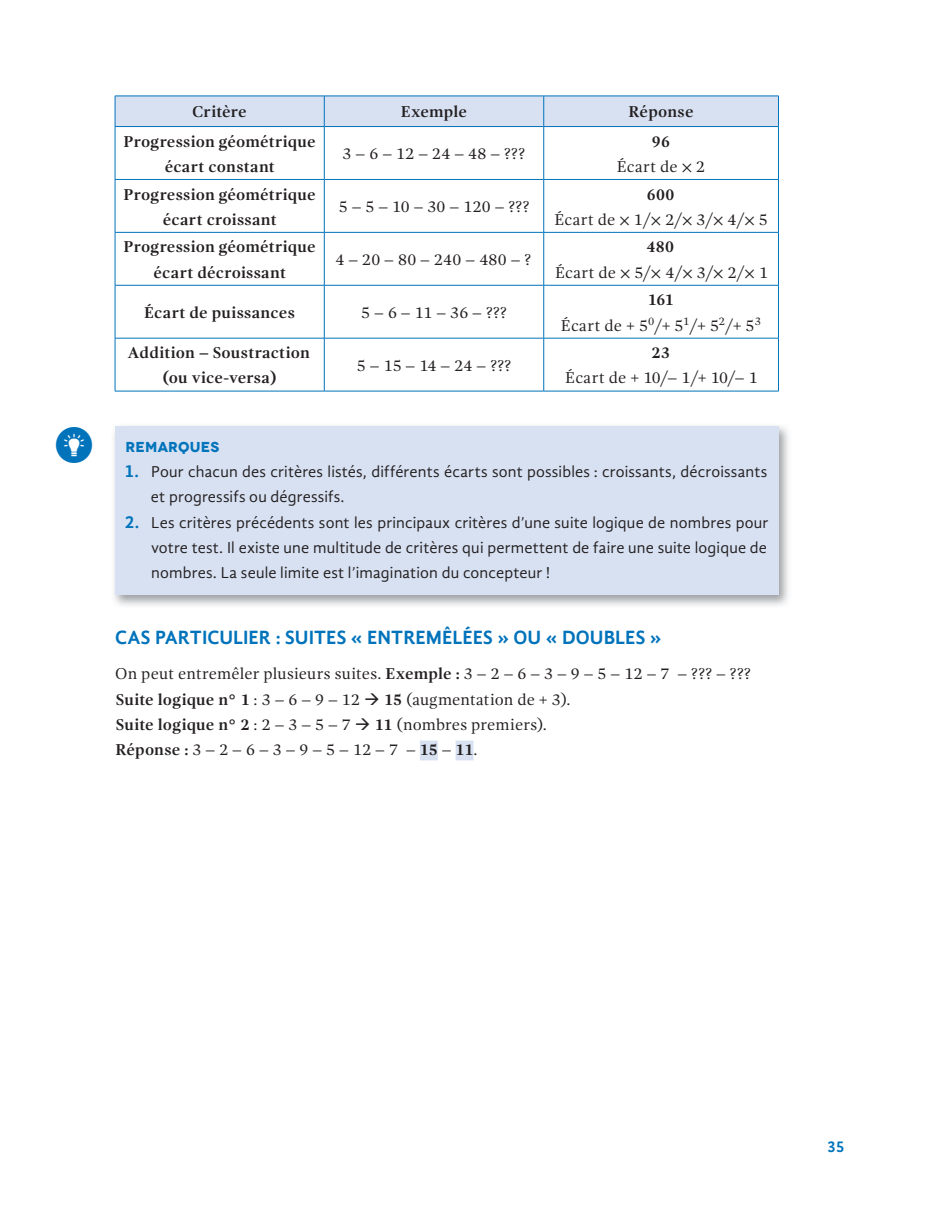
<style>
.page{position:relative;width:925px;height:1212px;background:#fff}
.page>*{position:absolute;margin:0;border:0;box-sizing:border-box;transform-origin:0 0}
.t1{font:700 19.8px "Gandhi Sans";color:#0173bb}
.t2{font:16.2px/25.2px "Gandhi Serif";letter-spacing:.015em;color:#231f20;text-align:center}
.t3{font:16.2px/25.2px "Gandhi Sans";letter-spacing:.01em;color:#231f20}
.t4{font:700 16.2px/25.2px "Gandhi Serif";letter-spacing:.015em;color:#231f20;text-align:center}
.t5{font:700 16.2px "Gandhi Sans";color:#0173bb}
.t6{font:700 14.4px "Novecentowide";letter-spacing:.01em;color:#0173bb}
.s1{font-weight:700}
.s2{font-family:"STIX General"}
.s3{font-weight:700;font-size:18px;color:#0173bb}
</style>
<div class="page">
<div style="left:420px;top:740px;width:18px;height:20px;background:#d7e1f2"></div>
<div style="left:456px;top:740px;width:17px;height:20px;background:#d7e1f2"></div>
<div style="left:116px;top:97px;width:662px;height:29px;background:#d7e1f2"></div>
<hr style="left:324px;top:96px;width:1px;height:30px;background:#0173bb">
<hr style="left:543px;top:96px;width:1px;height:30px;background:#0173bb">
<hr style="left:324px;top:127px;width:1px;height:52px;background:#0173bb">
<hr style="left:543px;top:127px;width:1px;height:52px;background:#0173bb">
<hr style="left:115px;top:179px;width:209px;height:1px;background:#0173bb">
<hr style="left:324px;top:179px;width:220px;height:1px;background:#0173bb">
<hr style="left:324px;top:180px;width:1px;height:52px;background:#0173bb">
<hr style="left:544px;top:179px;width:235px;height:1px;background:#0173bb">
<hr style="left:543px;top:180px;width:1px;height:52px;background:#0173bb">
<hr style="left:115px;top:232px;width:209px;height:1px;background:#0173bb">
<hr style="left:324px;top:232px;width:220px;height:1px;background:#0173bb">
<hr style="left:324px;top:233px;width:1px;height:52px;background:#0173bb">
<hr style="left:544px;top:232px;width:235px;height:1px;background:#0173bb">
<hr style="left:543px;top:233px;width:1px;height:52px;background:#0173bb">
<hr style="left:115px;top:285px;width:209px;height:1px;background:#0173bb">
<hr style="left:324px;top:285px;width:220px;height:1px;background:#0173bb">
<hr style="left:324px;top:285px;width:1px;height:53px;background:#0173bb">
<hr style="left:544px;top:285px;width:235px;height:1px;background:#0173bb">
<hr style="left:543px;top:285px;width:1px;height:53px;background:#0173bb">
<hr style="left:115px;top:338px;width:209px;height:1px;background:#0173bb">
<hr style="left:324px;top:338px;width:220px;height:1px;background:#0173bb">
<hr style="left:324px;top:338px;width:1px;height:53px;background:#0173bb">
<hr style="left:544px;top:338px;width:235px;height:1px;background:#0173bb">
<hr style="left:543px;top:338px;width:1px;height:53px;background:#0173bb">
<hr style="left:115px;top:127px;width:1px;height:52px;background:#0173bb">
<hr style="left:778px;top:127px;width:1px;height:52px;background:#0173bb">
<hr style="left:115px;top:180px;width:1px;height:52px;background:#0173bb">
<hr style="left:778px;top:180px;width:1px;height:52px;background:#0173bb">
<hr style="left:115px;top:233px;width:1px;height:52px;background:#0173bb">
<hr style="left:778px;top:233px;width:1px;height:52px;background:#0173bb">
<hr style="left:115px;top:285px;width:1px;height:53px;background:#0173bb">
<hr style="left:778px;top:285px;width:1px;height:53px;background:#0173bb">
<hr style="left:115px;top:338px;width:1px;height:53px;background:#0173bb">
<hr style="left:778px;top:338px;width:1px;height:53px;background:#0173bb">
<hr style="left:115px;top:391px;width:209px;height:1px;background:#0173bb">
<hr style="left:324px;top:391px;width:220px;height:1px;background:#0173bb">
<hr style="left:544px;top:391px;width:235px;height:1px;background:#0173bb">
<hr style="left:115px;top:96px;width:209px;height:1px;background:#0173bb">
<hr style="left:115px;top:96px;width:1px;height:30px;background:#0173bb">
<hr style="left:324px;top:96px;width:220px;height:1px;background:#0173bb">
<hr style="left:544px;top:96px;width:235px;height:1px;background:#0173bb">
<hr style="left:778px;top:96px;width:1px;height:30px;background:#0173bb">
<hr style="left:115px;top:126px;width:209px;height:1px;background:#0173bb">
<hr style="left:324px;top:126px;width:220px;height:1px;background:#0173bb">
<hr style="left:544px;top:126px;width:235px;height:1px;background:#0173bb">
<img style="left:114px;top:426px;width:674px;height:180px">
<div style="left:115px;top:427px;width:663px;height:168px;background:#d7e1f2"></div>
<p class="t4" style="left:192px;top:99px;width:56px">Critère</p>
<p class="t4" style="left:401px;top:99px;width:68px">Exemple</p>
<p class="t4" style="left:628px;top:99px;width:67px">Réponse</p>
<p class="t4" style="left:123px;top:129px;width:194px">Progression géométrique écart constant</p>
<p class="t2" style="left:617px;top:129px;width:90px"><span class="s1">96<br></span>Écart de <span class="s2">×</span> 2</p>
<p class="t2" style="left:343px;top:141px;width:184px">3 – 6 – 12 – 24 – 48 – ???</p>
<p class="t4" style="left:123px;top:181px;width:194px">Progression géométrique écart croissant</p>
<p class="t4" style="left:123px;top:234px;width:194px">Progression géométrique écart décroissant</p>
<p class="t2" style="left:339px;top:194px;width:192px">5 – 5 – 10 – 30 – 120 – ???</p>
<p class="t2" style="left:335px;top:247px;width:197px">4 – 20 – 80 – 240 – 480 – ?</p>
<p class="t4" style="left:144px;top:300px;width:152px">Écart de puissances</p>
<p class="t2" style="left:361px;top:300px;width:147px">5 – 6 – 11 – 36 – ???</p>
<p class="t4" style="left:127px;top:340px;width:184px">Addition – Soustraction (ou vice-versa)</p>
<p class="t2" style="left:357px;top:353px;width:156px">5 – 15 – 14 – 24 – ???</p>
<p class="t2" style="left:554px;top:181px;width:215px"><span class="s1">600<br></span>Écart de <span class="s2">×</span> 1/<span class="s2">×</span> 2/<span class="s2">×</span> 3/<span class="s2">×</span> 4/<span class="s2">×</span> 5</p>
<p class="t2" style="left:555px;top:234px;width:214px"><span class="s1">480<br></span>Écart de <span class="s2">×</span> 5/<span class="s2">×</span> 4/<span class="s2">×</span> 3/<span class="s2">×</span> 2/<span class="s2">×</span> 1</p>
<p class="t2" style="left:561px;top:287px;width:201px"><span class="s1">161<br></span>Écart de + 5<sup>0</sup>/+ 5<sup>1</sup>/+ 5<sup>2</sup>/+ 5<sup>3</sup></p>
<p class="t4" style="left:652px;top:340px;width:20px">23</p>
<p class="t2" style="left:565px;top:365px;width:194px">Écart de + 10/– 1/+ 10/– 1</p>
<p class="t6" style="left:126px;top:438px;width:95px">REMARQUES</p>
<p class="t3" style="left:151px;top:459px;width:618px;text-indent:-27px"><span class="s3">1.</span> Pour chacun des critères listés, différents écarts sont possibles : croissants, décroissants et progressifs ou dégressifs.</p>
<p class="t3" style="left:151px;top:509px;width:619px;text-align:justify;text-indent:-26px"><span class="s3">2.</span> Les critères précédents sont les principaux critères d’une suite logique de nombres pour votre test. Il existe une multitude de critères qui permettent de faire une suite logique de nombres. La seule limite est l’imagination du concepteur !</p>
<p class="t1" style="left:115px;top:626px;width:548px">CAS PARTICULIER : SUITES « ENTREMÊLÉES » OU « DOUBLES »</p>
<p class="t2" style="left:115px;top:661px;width:637px;text-align:left">On peut entremêler plusieurs suites. <span class="s1">Exemple :</span> 3 – 2 – 6 – 3 – 9 – 5 – 12 – 7 – ??? – ???<br><span class="s1">Suite logique n° 1</span> : 3 – 6 – 9 – 12 → <span class="s1">15</span> (augmentation de + 3).<br><span class="s1">Suite logique n° 2</span> : 2 – 3 – 5 – 7 → <span class="s1">11</span> (nombres premiers).<br><span class="s1">Réponse :</span> 3 – 2 – 6 – 3 – 9 – 5 – 12 – 7 – <span class="s1">15</span> – <span class="s1">11</span>.</p>
<p class="t5" style="left:827px;top:1137px;width:19px">35</p>
</div>
